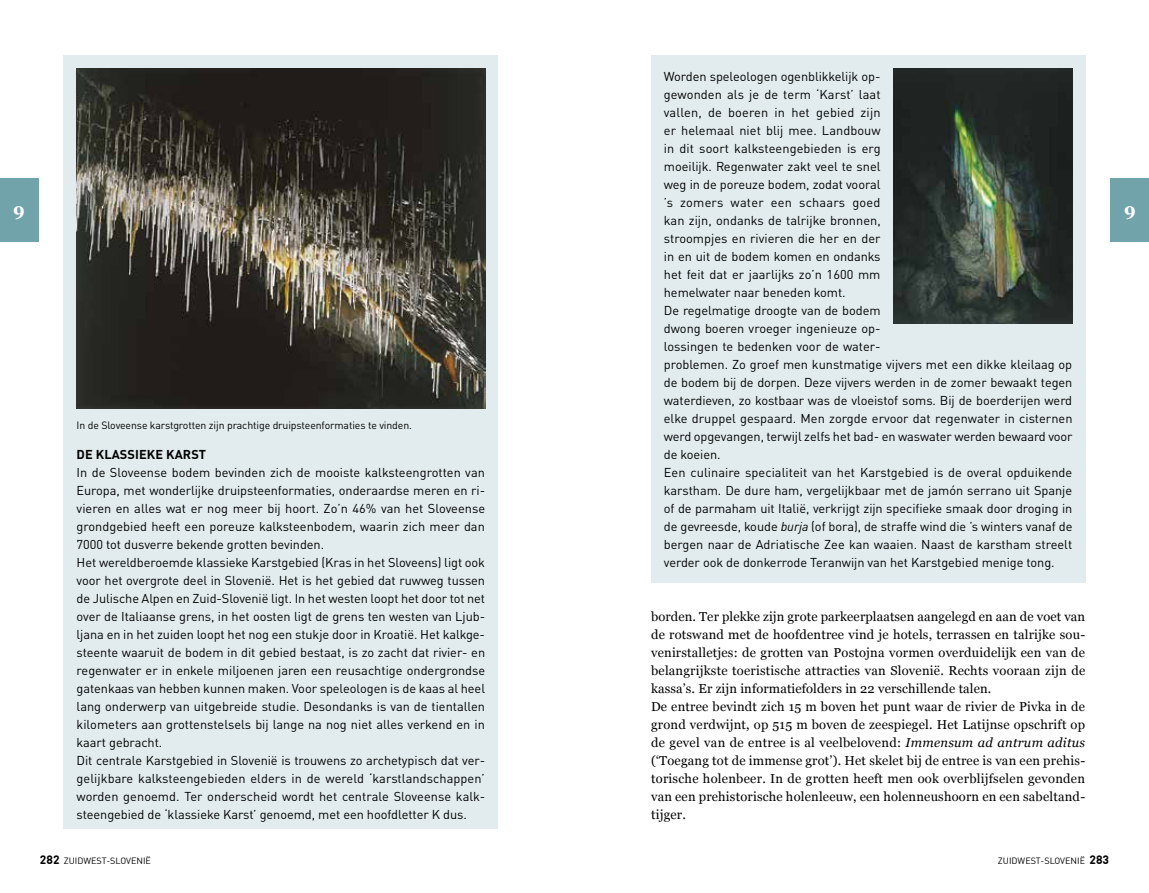
<style>
.page{position:relative;width:1149px;height:893px;background:#fff}
.page>*{position:absolute;margin:0;border:0;box-sizing:border-box;transform-origin:0 0}
.t1{font:700 18px "Georgia";color:#fff}
.t2{font:12.9px/18px "Georgia";letter-spacing:.015em;color:#000}
.t3{font:12.75px/18px "DIN Pro";letter-spacing:-.005em;color:#000}
.t4{font:700 12.75px "DIN Pro";letter-spacing:.005em;color:#000}
.t5{font:700 12px "DIN Round Offc";color:#000}
.t6{font:10.5px "DIN Pro";letter-spacing:-.01em;color:#000}
.t7{font:9px "DIN Round Offc";color:#000}
.s1{font-style:italic}
.s2{font-weight:700;font-size:12px}
</style>
<div class="page">
<div style="left:1110px;top:179px;width:38px;height:63px;background:#71a3aa"></div>
<div style="left:0;top:179px;width:38px;height:63px;background:#71a3aa"></div>
<div style="left:64px;top:55px;width:433px;height:774px;background:#e2ecee"></div>
<img style="left:77px;top:68px;width:408px;height:340px">
<div style="left:651px;top:55px;width:433px;height:528px;background:#e2ecee"></div>
<img style="left:893px;top:68px;width:178px;height:255px">
<p class="t3" style="left:663px;top:66px;width:410px">Worden speleologen ogenblikkelijk op-<br>gewonden als je de term ‘Karst’ laat<br>vallen, de boeren in het gebied zijn<br>er helemaal niet blij mee. Landbouw<br>in dit soort kalksteengebieden is erg<br>moeilijk. Regenwater zakt veel te snel<br>weg in de poreuze bodem, zodat vooral<br>’s zomers water een schaars goed<br>kan zijn, ondanks de talrijke bronnen,<br>stroompjes en rivieren die her en der<br>in en uit de bodem komen en ondanks<br>het feit dat er jaarlijks zo’n 1600 mm<br>hemelwater naar beneden komt.<br>De regelmatige droogte van de bodem<br>dwong boeren vroeger ingenieuze op-<br>lossingen te bedenken voor de water-<br>problemen. Zo groef men kunstmatige vijvers met een dikke kleilaag op de bodem bij de dorpen. Deze vijvers werden in de zomer bewaakt tegen waterdieven, zo kostbaar was de vloeistof soms. Bij de boerderijen werd elke druppel gespaard. Men zorgde ervoor dat regenwater in cisternen werd opgevangen, terwijl zelfs het bad- en waswater werden bewaard voor de koeien.<br>Een culinaire specialiteit van het Karstgebied is de overal opduikende karstham. De dure ham, vergelijkbaar met de jamón serrano uit Spanje of de parmaham uit Italië, verkrijgt zijn specifieke smaak door droging in de gevreesde, koude <span class="s1">burja</span> (of bora), de straffe wind die ’s winters vanaf de bergen naar de Adriatische Zee kan waaien. Naast de karstham streelt verder ook de donkerrode Teranwijn van het Karstgebied menige tong.</p>
<h1 class="t1" style="left:13px;top:198px;width:13px">9</h1>
<h1 class="t1" style="left:1123px;top:198px;width:13px">9</h1>
<p class="t6" style="left:77px;top:417px;width:337px">In de Sloveense karstgrotten zijn prachtige druipsteenformaties te vinden.</p>
<p class="t4" style="left:77px;top:444px;width:131px">DE KLASSIEKE KARST</p>
<p class="t3" style="left:77px;top:462px;width:410px">In de Sloveense bodem bevinden zich de mooiste kalksteengrotten van Europa, met wonderlijke druipsteenformaties, onderaardse meren en ri&shy;vieren en alles wat er nog meer bij hoort. Zo’n 46% van het Sloveense grondgebied heeft een poreuze kalksteenbodem, waarin zich meer dan 7000 tot dusverre bekende grotten bevinden.<br>Het wereldberoemde klassieke Karstgebied (Kras in het Sloveens) ligt ook voor het overgrote deel in Slovenië. Het is het gebied dat ruwweg tussen de Julische Alpen en Zuid-Slovenië ligt. In het westen loopt het door tot net over de Italiaanse grens, in het oosten ligt de grens ten westen van Ljub&shy;ljana en in het zuiden loopt het nog een stukje door in Kroatië. Het kalkge&shy;steente waaruit de bodem in dit gebied bestaat, is zo zacht dat rivier- en regenwater er in enkele miljoenen jaren een reusachtige ondergrondse gatenkaas van hebben kunnen maken. Voor speleologen is de kaas al heel lang onderwerp van uitgebreide studie. Desondanks is van de tientallen kilometers aan grottenstelsels bij lange na nog niet alles verkend en in kaart gebracht.<br>Dit centrale Karstgebied in Slovenië is trouwens zo archetypisch dat ver&shy;gelijkbare kalksteengebieden elders in de wereld ‘karstlandschappen’ worden genoemd. Ter onderscheid wordt het centrale Sloveense kalk&shy;steengebied de ‘klassieke Karst’ genoemd, met een hoofdletter K dus.</p>
<p class="t2" style="left:651px;top:608px;width:435px">borden. Ter plekke zijn grote parkeerplaatsen aangelegd en aan de voet van de rotswand met de hoofdentree vind je hotels, terrassen en talrijke sou&shy;venirstalletjes: de grotten van Postojna vormen overduidelijk een van de belangrijkste toeristische attracties van Slovenië. Rechts vooraan zijn de kassa’s. Er zijn informatiefolders in 22 verschillende talen.<br>De entree bevindt zich 15 m boven het punt waar de rivier de Pivka in de grond verdwijnt, op 515 m boven de zeespiegel. Het Latijnse opschrift op de gevel van de entree is al veelbelovend: <span class="s1">Immensum ad antrum aditus </span>(‘Toegang tot de immense grot’). Het skelet bij de entree is van een prehis&shy;torische holenbeer. In de grotten heeft men ook overblijfselen gevonden van een prehistorische holenleeuw, een holenneushoorn en een sabeltand&shy;tijger.</p>
<p class="t7" style="left:40px;top:855px;width:113px"><span class="s2">282</span> ZUIDWEST-SLOVENIË</p>
<p class="t5" style="left:1089px;top:852px;width:21px">283</p>
<p class="t7" style="left:997px;top:855px;width:89px">ZUIDWEST-SLOVENIË</p>
</div>
